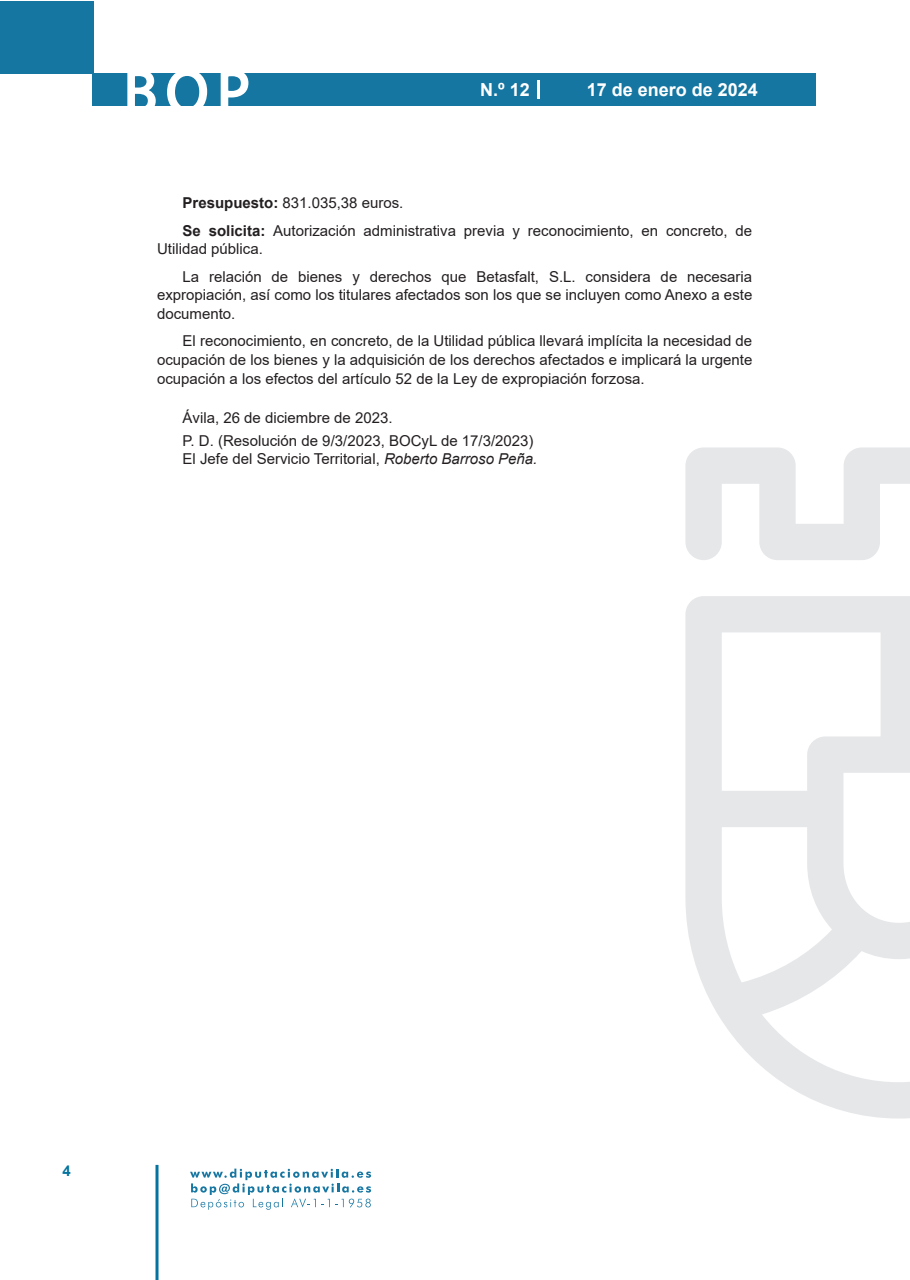
<style>
.page{position:relative;width:910px;height:1280px;background:#fff}
.page>*{position:absolute;margin:0;border:0;box-sizing:border-box;transform-origin:0 0}
.t1{font:500 61.5px "Avant Garde";color:#fff}
.t2{font:700 18px "Arial";color:#fff}
.texto_normal{font:15px/18.8px "Arial";color:#231f20;text-align:justify}
.firma{font:15px/18px "Arial";color:#231f20}
.fecha{font:15px "Arial";color:#231f20}
.t3{font:700 15px "Arial";color:#04739f}
.s1{font-weight:700}
.s2{font-style:italic}
</style>
<div class="page">
<div style="left:0;top:1px;width:93px;height:73px;background:#1676a2"></div>
<div style="left:92px;top:73px;width:723px;height:33px;background:#1676a2"></div>
<svg style="left:127px;top:73px;width:29px;height:33px"></svg>
<svg style="left:167px;top:73px;width:41px;height:33px"></svg>
<svg style="left:220px;top:73px;width:29px;height:33px"></svg>
<svg style="left:190px;top:1168px;width:181px;height:42px"></svg>
<hr style="left:156px;top:1165px;width:3px;height:115px;background:#04739f">
<svg style="left:537px;top:80px;width:2px;height:18px"></svg>
<svg style="left:685px;top:447px;width:225px;height:671px"></svg>
<h1 class="t1" style="left:124px;top:54px;width:128px">BOP</h1>
<p class="t2" style="left:480px;top:77px;width:51px">N.º 12</p>
<p class="t2" style="left:587px;top:77px;width:173px">17 de enero de 2024</p>
<p class="texto_normal" style="left:183px;top:194px;width:222px"><span class="s1">Presupuesto:</span> 831.035,38 euros.</p>
<p class="texto_normal" style="left:157px;top:221px;width:597px;text-indent:26px"><span class="s1">Se solicita:</span> Autorización administrativa previa y reconocimiento, en concreto, de<br>Utilidad pública.</p>
<p class="texto_normal" style="left:157px;top:267px;width:597px;text-indent:26px">La relación de bienes y derechos que Betasfalt, S.L. considera de necesaria expropiación, así como los titulares afectados son los que se incluyen como Anexo a este documento.</p>
<p class="texto_normal" style="left:157px;top:332px;width:597px;text-indent:26px">El reconocimiento, en concreto, de la Utilidad pública llevará implícita la necesidad de ocupación de los bienes y la adquisición de los derechos afectados e implicará la urgente ocupación a los efectos del artículo 52 de la Ley de expropiación forzosa.</p>
<p class="fecha" style="left:183px;top:408px;width:212px">Ávila, 26 de diciembre de 2023.</p>
<p class="firma" style="left:183px;top:431px;width:356px">P. D. (Resolución de 9/3/2023, BOCyL de 17/3/2023)<br>El Jefe del Servicio Territorial, <span class="s2">Roberto Barroso Peña.</span></p>
<p class="t3" style="left:63px;top:1161px;width:10px">4</p>
</div>
